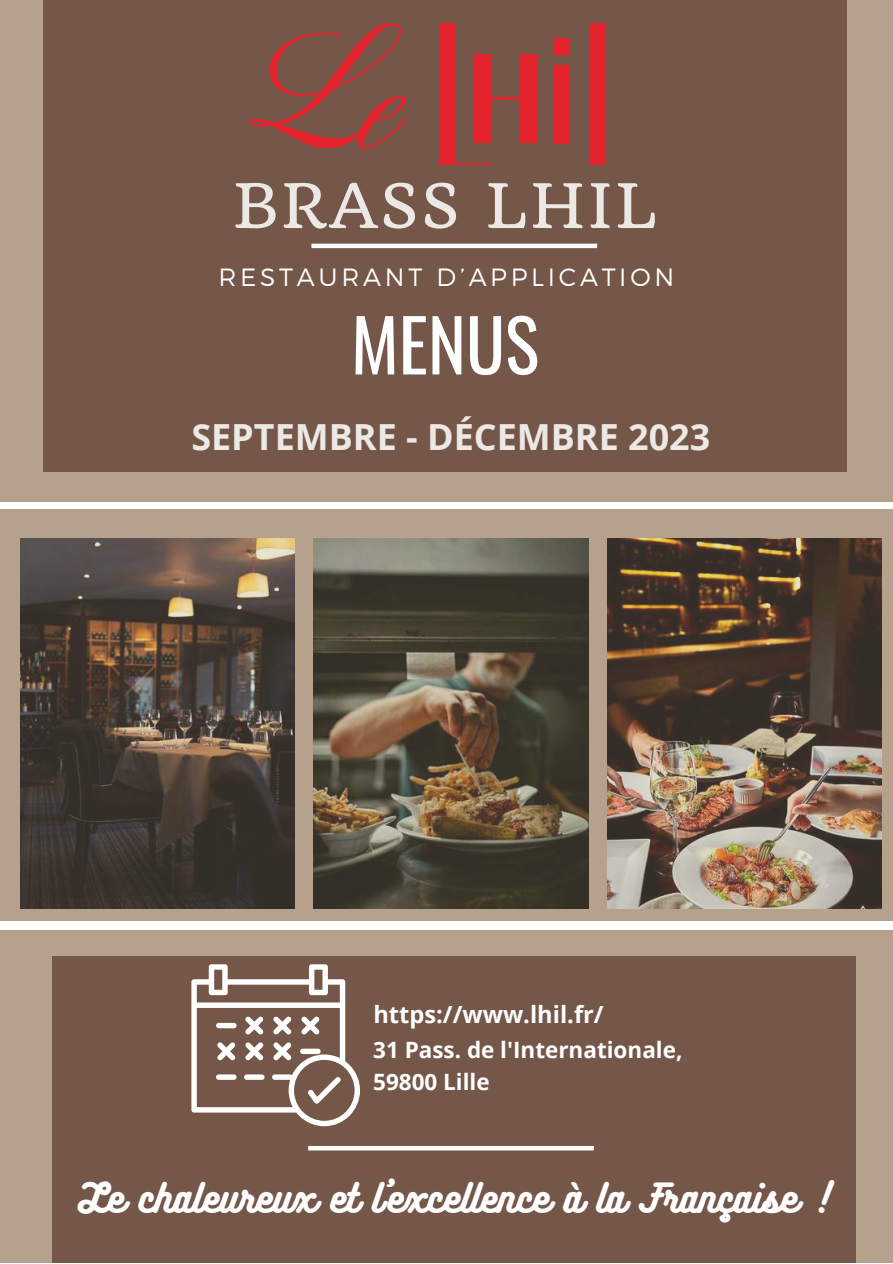
<style>
.page{position:relative;width:893px;height:1264px;background:#fff}
.page>*{position:absolute;margin:0;border:0;box-sizing:border-box;transform-origin:0 0}
.t1{font:72px "Oswald";color:#fff}
.t2{font:59.85px "Quando";letter-spacing:.04em;color:#ece8e6}
.t3{font:36px "Bukhari Script";color:#fff}
.t4{font:700 36px "Open Sans";color:#ece8e6}
.t5{font:300 24.9px "Montserrat";letter-spacing:.15em;color:#fff}
.t6{font:700 23.7px "Open Sans";color:#fff}
.t7{font:700 22.5px/31.5px "Open Sans";color:#fff}
</style>
<div class="page">
<div style="left:0;top:0;width:892px;height:1262px;background:#b6a28c"></div>
<img style="left:20px;top:538px;width:274px;height:370px">
<img style="left:313px;top:538px;width:275px;height:370px">
<img style="left:607px;top:538px;width:274px;height:370px">
<div style="left:0;top:502px;width:892px;height:6px;background:#fff"></div>
<div style="left:0;top:921px;width:892px;height:9px;background:#fff"></div>
<div style="left:43px;top:0;width:803px;height:471px;background:#745748"></div>
<div style="left:52px;top:956px;width:804px;height:306px;background:#745748"></div>
<svg style="left:249px;top:23px;width:159px;height:126px"></svg>
<div style="left:439px;top:23px;width:16px;height:142px;background:#e5232d"></div>
<div style="left:588px;top:23px;width:17px;height:142px;background:#e5232d"></div>
<div style="left:553px;top:65px;width:17px;height:78px;background:#e5232d"></div>
<div style="left:474px;top:55px;width:17px;height:88px;background:#e5232d"></div>
<div style="left:520px;top:55px;width:16px;height:88px;background:#e5232d"></div>
<hr style="left:479px;top:98px;width:55px;height:2px;background:#e5232d">
<div style="left:553px;top:38px;width:17px;height:17px;background:#e5232d"></div>
<hr style="left:439px;top:163px;width:52px;height:2px;background:#e5232d">
<hr style="left:311px;top:244px;width:286px;height:4px;background:#fff">
<div style="left:308px;top:1145px;width:286px;height:5px;background:#fff"></div>
<svg style="left:191px;top:964px;width:169px;height:162px"></svg>
<h2 class="t2" style="left:233px;top:169px;width:425px">BRASS LHIL</h2>
<p class="t5" style="left:218px;top:261px;width:457px">RESTAURANT D’APPLICATION</p>
<h1 class="t1" style="left:351px;top:288px;width:189px">MENUS</h1>
<p class="t4" style="left:191px;top:412px;width:520px">SEPTEMBRE - DÉCEMBRE 2023</p>
<p class="t6" style="left:373px;top:997px;width:232px">https://www.lhil.fr/</p>
<p class="t7" style="left:373px;top:1033px;width:311px">31 Pass. de l'Internationale,<br>59800 Lille</p>
<p class="t3" style="left:78px;top:1174px;width:753px">Le chaleureux et l’excellence à la Française !</p>
</div>
